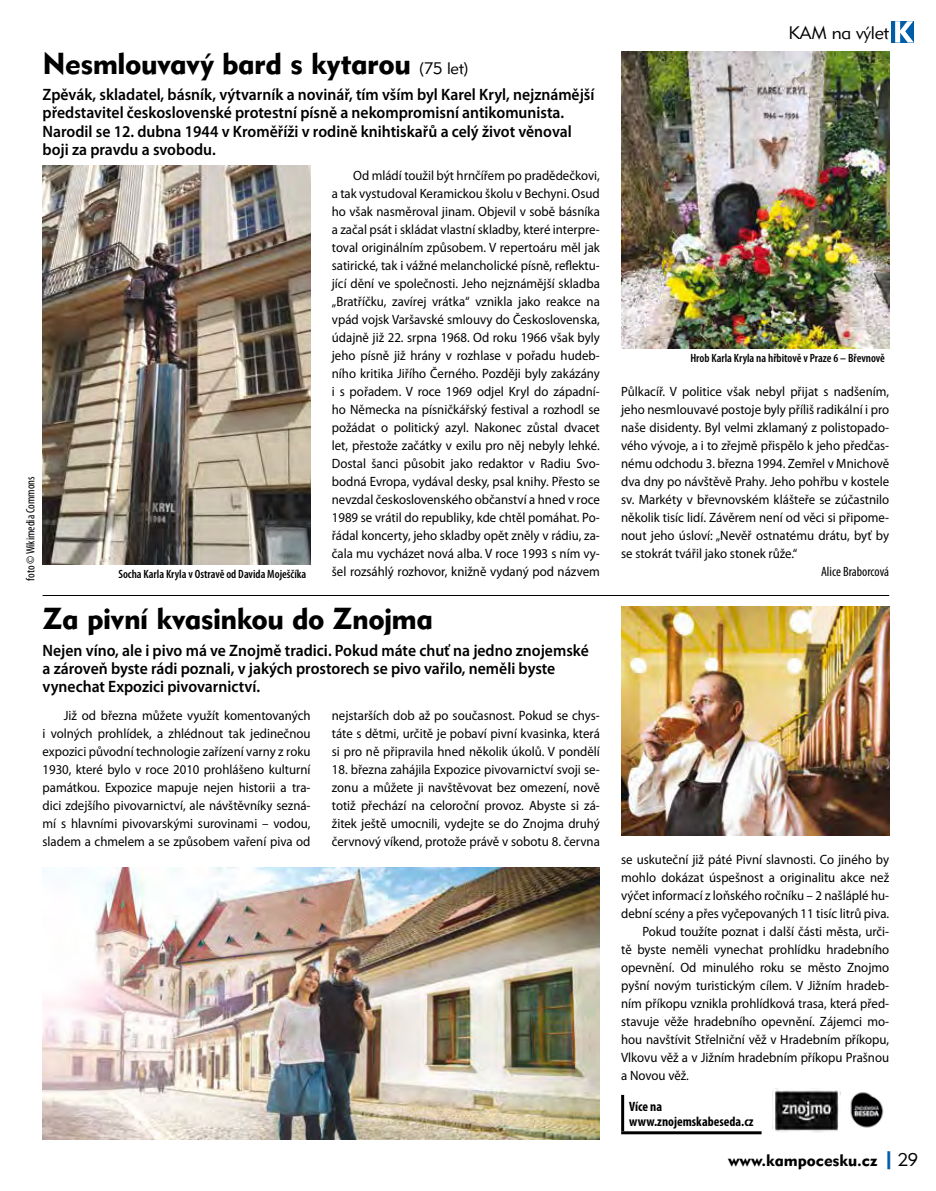
<style>
.page{position:relative;width:936px;height:1191px;background:#fff}
.page>*{position:absolute;margin:0;border:0;box-sizing:border-box;transform-origin:0 0}
.t1{font:30px "Geometric 415 AT Black A";letter-spacing:-.015em;color:#000}
.t2{font:18px "Geometric 415 AT Lite A";letter-spacing:-.01em;color:#000}
.t3{font:600 16.5px/18px "Myriad Pro";color:#000;scale:.95 1}
.t4{font:16.5px "Geometric 415 AT Black A";color:#000}
.t5{font:13.5px/18px "Myriad Pro";color:#000;text-align:justify;scale:.95 1}
.t6{font:700 condensed 13.5px/15px "Myriad Pro";color:#000}
.t7{font:condensed 13.5px "Myriad Pro";letter-spacing:-.005em;color:#000}
.t8{font:600 condensed 12px "Myriad Pro";color:#000}
.t9{font:condensed 12px "Myriad Pro";color:#000}
.s1{font-family:"Geometric 415 AT Lite A";font-size:16.5px}
.s2{font-size:18px;color:#005ea8}
.s3{font-family:"Geometric 415 AT Lite A";font-size:18px}
</style>
<div class="page">
<hr style="left:621px;top:1095px;width:3px;height:36px;background:#000">
<hr style="left:621px;top:1131px;width:140px;height:3px;background:#000">
<img style="left:43px;top:867px;width:557px;height:273px">
<img style="left:621px;top:606px;width:268px;height:230px">
<img style="left:621px;top:51px;width:268px;height:298px">
<img style="left:43px;top:166px;width:267px;height:398px">
<img style="left:772px;top:1088px;width:68px;height:44px">
<img style="left:850px;top:1092px;width:34px;height:36px">
<div style="left:891px;top:21px;width:22px;height:22px;background:#005ea8"></div>
<svg style="left:895px;top:21px;width:18px;height:22px"></svg>
<hr style="left:43px;top:595px;width:846px;height:1px;background:#000">
<p class="t9" style="left:23px;top:580px;width:106px;rotate:-90deg">foto © Wikimedia Commons</p>
<h1 class="t1" style="left:43px;top:45px;width:427px">Nesmlouvavý bard s kytarou <span class="s1">(75 let)</span></h1>
<p class="t3" style="left:43px;top:85px;width:582px">Zpěvák, skladatel, básník, výtvarník a novinář, tím vším byl Karel Kryl, nejznámější představitel československé protestní písně a nekompromisní antikomunista.<br>Narodil se 12. dubna 1944 v Kroměříži v rodině knihtiskařů a celý život věnoval boji za pravdu a svobodu.</p>
<p class="t5" style="left:332px;top:166px;width:284px;text-indent:21px">Od mládí toužil být hrnčířem po pradědečkovi, a tak vystudoval Keramickou školu v Bechyni. Osud ho však nasměroval jinam. Objevil v sobě básníka a začal psát i skládat vlastní skladby, které interpre&shy;toval originálním způsobem. V repertoáru měl jak satirické, tak i vážné melancholické písně, reflektu&shy;jící dění ve společnosti. Jeho nejznámější skladba „Bratříčku, zavírej vrátka“ vznikla jako reakce na vpád vojsk Varšavské smlouvy do Československa, údajně již 22. srpna 1968. Od roku 1966 však byly jeho písně již hrány v rozhlase v pořadu hudeb&shy;ního kritika Jiřího Černého. Později byly zakázány i s pořadem. V roce 1969 odjel Kryl do západní&shy;ho Německa na písničkářský festival a rozhodl se požádat o politický azyl. Nakonec zůstal dvacet let, přestože začátky v exilu pro něj nebyly lehké.<br>Dostal šanci působit jako redaktor v Radiu Svo&shy;bodná Evropa, vydával desky, psal knihy. Přesto se nevzdal československého občanství a hned v roce 1989 se vrátil do republiky, kde chtěl pomáhat. Po&shy;řádal koncerty, jeho skladby opět zněly v rádiu, za&shy;čala mu vycházet nová alba. V roce 1993 s ním vy&shy;šel rozsáhlý rozhovor, knižně vydaný pod názvem</p>
<p class="t8" style="left:118px;top:566px;width:189px">Socha Karla Kryla v Ostravě od Davida Moješčíka</p>
<h1 class="t1" style="left:43px;top:600px;width:392px">Za pivní kvasinkou do Znojma</h1>
<p class="t3" style="left:43px;top:640px;width:576px">Nejen víno, ale i pivo má ve Znojmě tradici. Pokud máte chuť na jedno znojemské a zároveň byste rádi poznali, v jakých prostorech se pivo vařilo, neměli byste vynechat Expozici pivovarnictví.</p>
<p class="t5" style="left:43px;top:706px;width:284px;text-indent:21px">Již od března můžete využít komentovaných i volných prohlídek, a zhlédnout tak jedinečnou expozici původní technologie zařízení varny z roku 1930, které bylo v roce 2010 prohlášeno kulturní památkou. Expozice mapuje nejen historii a tra&shy;dici zdejšího pivovarnictví, ale návštěvníky sezná&shy;mí s hlavními pivovarskými surovinami – vodou, sladem a chmelem a se způsobem vaření piva od</p>
<p class="t5" style="left:332px;top:706px;width:283px">nejstarších dob až po současnost. Pokud se chys&shy;táte s dětmi, určitě je pobaví pivní kvasinka, která si pro ně připravila hned několik úkolů. V pondělí</p>
<p class="t5" style="left:332px;top:760px;width:283px">18. března zahájila Expozice pivovarnictví svoji se&shy;zonu a můžete ji navštěvovat bez omezení, nově totiž přechází na celoroční provoz. Abyste si zá&shy;žitek ještě umocnili, vydejte se do Znojma druhý červnový víkend, protože právě v sobotu 8. června</p>
<h2 class="t2" style="left:788px;top:21px;width:102px">KAM na výlet</h2>
<p class="t8" style="left:690px;top:351px;width:196px">Hrob Karla Kryla na hřbitově v Praze 6 – Břevnově</p>
<p class="t5" style="left:621px;top:382px;width:284px">Půlkacíř. V politice však nebyl přijat s nadšením, jeho nesmlouvavé postoje byly příliš radikální i pro naše disidenty. Byl velmi zklamaný z polistopado&shy;vého vývoje, a i to zřejmě přispělo k jeho předčas&shy;nému odchodu 3. března 1994. Zemřel v Mnichově dva dny po návštěvě Prahy. Jeho pohřbu v kostele sv. Markéty v břevnovském klášteře se zúčastnilo několik tisíc lidí. Závěrem není od věci si připome&shy;nout jeho úsloví: „Nevěř ostnatému drátu, byť by se stokrát tvářil jako stonek růže.“</p>
<p class="t7" style="left:821px;top:563px;width:70px">Alice Braborcová</p>
<p class="t5" style="left:621px;top:850px;width:283px">se uskuteční již páté Pivní slavnosti. Co jiného by</p>
<p class="t5" style="left:621px;top:868px;width:283px">mohlo dokázat úspešnost a originalitu akce než</p>
<p class="t5" style="left:621px;top:886px;width:283px">výčet informací z loňského ročníku – 2 našláplé hu-</p>
<p class="t5" style="left:621px;top:904px;width:282px">dební scény a přes vyčepovaných 11 tisíc litrů piva.</p>
<p class="t5" style="left:642px;top:922px;width:261px">Pokud toužíte poznat i další části města, urči-</p>
<p class="t5" style="left:621px;top:940px;width:283px">tě byste neměli vynechat prohlídku hradebního</p>
<p class="t5" style="left:621px;top:958px;width:284px">opevnění. Od minulého roku se město Znojmo</p>
<p class="t5" style="left:621px;top:976px;width:283px">pyšní novým turistickým cílem. V Jižním hradeb-</p>
<p class="t5" style="left:621px;top:994px;width:283px">ním příkopu vznikla prohlídková trasa, která před-</p>
<p class="t5" style="left:621px;top:1012px;width:283px">stavuje věže hradebního opevnění. Zájemci mo-</p>
<p class="t5" style="left:621px;top:1030px;width:283px">hou navštívit Střelniční věž v Hradebním příkopu,</p>
<p class="t5" style="left:621px;top:1048px;width:283px">Vlkovu věž a v Jižním hradebním příkopu Prašnou</p>
<p class="t5" style="left:621px;top:1066px;width:72px">a Novou věž.</p>
<p class="t6" style="left:629px;top:1099px;width:126px">Více na www.znojemskabeseda.cz</p>
<p class="t4" style="left:728px;top:1150px;width:192px">www.kampocesku.cz <span class="s2">|</span><span class="s3">29</span></p>
</div>
